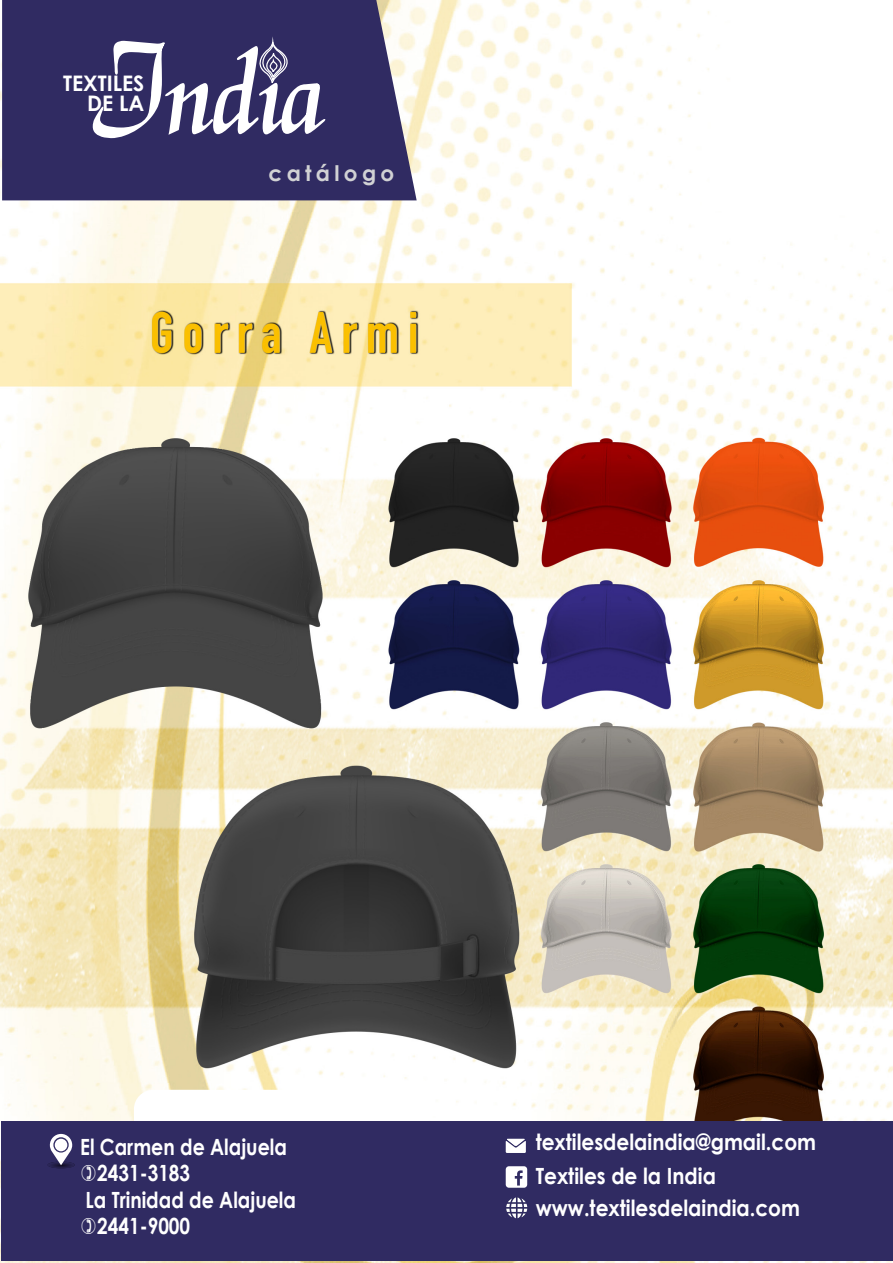
<style>
.page{position:relative;width:893px;height:1263px;background:#fff}
.page>*{position:absolute;margin:0;border:0;box-sizing:border-box;transform-origin:0 0}
.t1{font:700 22.35px/32px "Century Gothic";color:#fff;scale:.9 1}
.t2{font:700 22.35px "Century Gothic";color:#fff;scale:.85 1}
.t3{font:700 21.6px "Century Gothic";letter-spacing:.2em;color:#d1d2d4}
.t4{font:700 21.45px/20.4px "Century Gothic";color:#fff;text-align:right}
</style>
<div class="page">
<img style="left:0;top:0;width:893px;height:1263px">
<div style="left:134px;top:1090px;width:279px;height:61px;background:#fff;border-radius:19px"></div>
<div style="left:1px;top:1121px;width:892px;height:140px;background:#302b62"></div>
<svg style="left:48px;top:1161px;width:27px;height:7px"></svg>
<svg style="left:50px;top:1134px;width:22px;height:31px"></svg>
<div style="left:55px;top:1139px;width:12px;height:12px;background:#fff;border-radius:50%"></div>
<svg style="left:506px;top:1166px;width:21px;height:22px"></svg>
<svg style="left:506px;top:1197px;width:21px;height:21px"></svg>
<svg style="left:506px;top:1139px;width:20px;height:14px"></svg>
<svg style="left:2px;top:0;width:415px;height:200px;background:#3e396b"></svg>
<svg style="left:93px;top:41px;width:232px;height:97px"></svg>
<p class="t4" style="left:63px;top:72px;width:83px">TEXTILES<br>DE LA</p>
<p class="t3" style="left:269px;top:157px;width:127px">catálogo</p>
<p class="t2" style="left:80px;top:1130px;width:245px">El Carmen de Alajuela</p>
<p class="t2" style="left:97px;top:1156px;width:111px">2431-3183</p>
<p class="t2" style="left:86px;top:1183px;width:249px">La Trinidad de Alajuela</p>
<p class="t2" style="left:97px;top:1209px;width:111px">2441-9000</p>
<p class="t1" style="left:536px;top:1125px;width:313px">textilesdelaindia@gmail.com</p>
<p class="t1" style="left:536px;top:1159px;width:295px">Textiles de la India www.textilesdelaindia.com</p>
</div>
